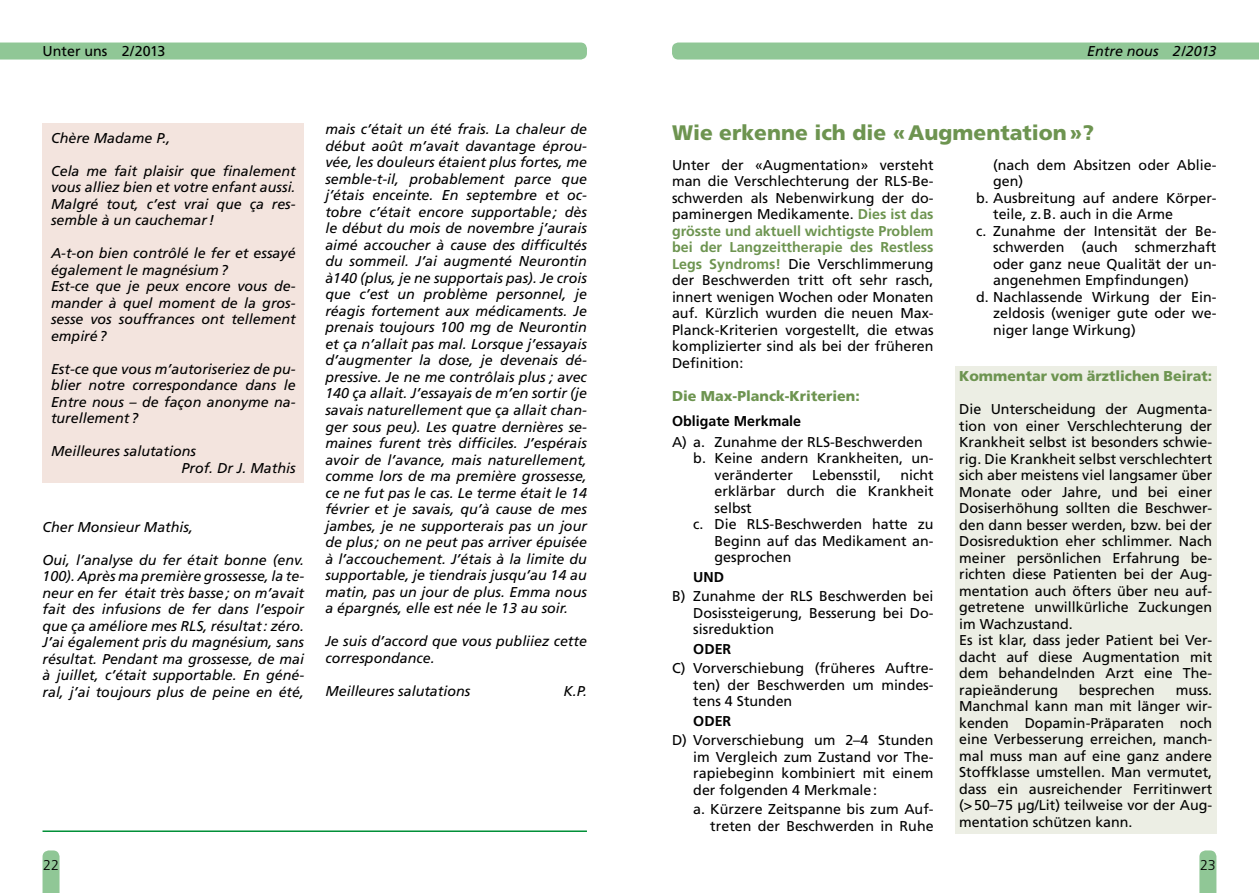
<style>
.page{position:relative;width:1259px;height:893px;background:#fff}
.page>*{position:absolute;margin:0;border:0;box-sizing:border-box;transform-origin:0 0}
.t1{font:900 21px "Frutiger";color:#6d9450}
.t2{font:14.25px/16.5px "Frutiger";color:#000;text-align:justify}
.t3{font:italic 14.25px/16.5px "Frutiger";color:#000;text-align:justify}
.t4{font:900 14.25px "Frutiger";color:#6d9450}
.t5{font:700 14.25px "Frutiger";color:#000}
.t6{font:300 14.25px "Frutiger";color:#000}
.s1{font-weight:700;color:#6d9450}
</style>
<div class="page">
<div style="left:0;top:43px;width:587px;height:17px;background:#90c796"></div>
<svg style="left:43px;top:850px;width:17px;height:43px"></svg>
<div style="left:672px;top:43px;width:587px;height:17px;background:#90c796"></div>
<svg style="left:1199px;top:850px;width:17px;height:43px"></svg>
<div style="left:43px;top:123px;width:261px;height:360px;background:#f3e4de"></div>
<hr style="left:43px;top:830px;width:544px;height:2px;background:#009037">
<div style="left:955px;top:366px;width:261px;height:467px;background:#eceee4"></div>
<p class="t2" style="left:43px;top:43px;width:124px">Unter uns 2/2013</p>
<p class="t3" style="left:51px;top:130px;width:121px">Chère Madame P.,</p>
<p class="t3" style="left:51px;top:163px;width:246px">Cela me fait plaisir que finalement vous alliez bien et votre enfant aussi.<br>Malgré tout, c’est vrai que ça res&shy;semble à un cauchemar!</p>
<p class="t3" style="left:51px;top:245px;width:246px;text-align:left">A-t-on bien contrôlé le fer et essayé également le magnésium?<br>Est-ce que je peux encore vous de&shy;mander à quel moment de la gros&shy;sesse vos souffrances ont tellement empiré?</p>
<p class="t3" style="left:51px;top:361px;width:246px">Est-ce que vous m’autoriseriez de pu&shy;blier notre correspondance dans le Entre nous – de façon anonyme na&shy;turellement?</p>
<p class="t3" style="left:181px;top:443px;width:116px;text-indent:-130px">Meilleures salutations<br>Prof. Dr J. Mathis</p>
<p class="t3" style="left:43px;top:518px;width:152px">Cher Monsieur Mathis,</p>
<p class="t3" style="left:43px;top:551px;width:263px">Oui, l’analyse du fer était bonne (env.<br>100). Après ma première grossesse, la te&shy;neur en fer était très basse; on m’avait fait des infusions de fer dans l’espoir que ça améliore mes RLS, résultat: zéro.<br>J’ai également pris du magnésium, sans résultat. Pendant ma grossesse, de mai à juillet, c’était supportable. En géné&shy;ral, j’ai toujours plus de peine en été,</p>
<p class="t3" style="left:325px;top:121px;width:263px">mais c’était un été frais. La chaleur de début août m’avait davantage éprou&shy;vée, les douleurs étaient plus fortes, me semble-t-il, probablement parce que j’étais enceinte. En septembre et oc&shy;tobre c’était encore supportable; dès le début du mois de novembre j’aurais aimé accoucher à cause des difficultés du sommeil. J’ai augmenté Neurontin à140 (plus, je ne supportais pas). Je crois que c’est un problème personnel, je réagis fortement aux médicaments. Je prenais toujours 100 mg de Neurontin et ça n’allait pas mal. Lorsque j’essayais d’augmenter la dose, je devenais dé&shy;pressive. Je ne me contrôlais plus ; avec 140 ça allait. J’essayais de m’en sortir (je savais naturellement que ça allait chan&shy;ger sous peu). Les quatre dernières se&shy;maines furent très difficiles. J’espérais avoir de l’avance, mais naturellement, comme lors de ma première grossesse, ce ne fut pas le cas. Le terme était le 14 février et je savais, qu’à cause de mes jambes, je ne supporterais pas un jour de plus; on ne peut pas arriver épuisée à l’accouchement. J’étais à la limite du supportable, je tiendrais jusqu’au 14 au matin, pas un jour de plus. Emma nous a épargnés, elle est née le 13 au soir.</p>
<p class="t3" style="left:325px;top:633px;width:263px">Je suis d’accord que vous publiiez cette correspondance.</p>
<p class="t3" style="left:325px;top:682px;width:146px">Meilleures salutations</p>
<p class="t3" style="left:563px;top:682px;width:25px">K.P.</p>
<p class="t6" style="left:43px;top:857px;width:17px">22</p>
<p class="t3" style="left:1087px;top:43px;width:131px">Entre nous 2/2013</p>
<h1 class="t1" style="left:672px;top:120px;width:423px">Wie erkenne ich die «Augmentation»?</h1>
<p class="t2" style="left:672px;top:156px;width:263px">Unter der «Augmentation» versteht man die Verschlechterung der RLS-Be&shy;schwerden als Nebenwirkung der do&shy;paminergen Medikamente. <span class="s1">Dies ist das grösste und aktuell wichtigste Problem bei der Langzeittherapie des Restless Legs Syndroms!</span> Die Verschlimmerung der Beschwerden tritt oft sehr rasch, innert wenigen Wochen oder Monaten auf. Kürzlich wurden die neuen Max-Planck-Kriterien vorgestellt, die etwas komplizierter sind als bei der früheren Definition:</p>
<p class="t4" style="left:672px;top:387px;width:189px">Die Max-Planck-Kriterien:</p>
<p class="t5" style="left:672px;top:413px;width:131px">Obligate Merkmale</p>
<p class="t2" style="left:672px;top:433px;width:252px">A) a. Zunahme der RLS-Beschwerden</p>
<p class="t2" style="left:693px;top:450px;width:242px">b. Keine andern Krankheiten, un-</p>
<p class="t2" style="left:714px;top:466px;width:80px">veränderter</p>
<p class="t2" style="left:812px;top:466px;width:70px">Lebensstil,</p>
<p class="t2" style="left:900px;top:466px;width:35px">nicht</p>
<p class="t2" style="left:714px;top:483px;width:220px">erklärbar durch die Krankheit</p>
<p class="t2" style="left:714px;top:499px;width:39px">selbst</p>
<p class="t2" style="left:693px;top:516px;width:242px">c. Die RLS-Beschwerden hatte zu</p>
<p class="t2" style="left:714px;top:532px;width:220px">Beginn auf das Medikament an-</p>
<p class="t2" style="left:714px;top:549px;width:78px">gesprochen</p>
<p class="t5" style="left:693px;top:568px;width:32px">UND</p>
<p class="t2" style="left:693px;top:588px;width:242px;text-indent:-21px">B) Zunahme der RLS Beschwerden bei Dosissteigerung, Besserung bei Do&shy;sisreduktion</p>
<p class="t5" style="left:693px;top:640px;width:40px">ODER</p>
<p class="t2" style="left:693px;top:660px;width:242px;text-indent:-21px">C) Vorverschiebung (früheres Auftre&shy;ten) der Beschwerden um mindes&shy;tens 4 Stunden</p>
<p class="t5" style="left:693px;top:712px;width:40px">ODER</p>
<p class="t2" style="left:693px;top:732px;width:242px;text-indent:-21px">D) Vorverschiebung um 2–4 Stunden im Vergleich zum Zustand vor The&shy;rapiebeginn kombiniert mit einem der folgenden 4 Merkmale:</p>
<p class="t2" style="left:693px;top:801px;width:242px;text-align:right">a. Kürzere Zeitspanne bis zum Auf&shy;treten der Beschwerden in Ruhe</p>
<p class="t2" style="left:993px;top:157px;width:225px">(nach dem Absitzen oder Ablie-</p>
<p class="t2" style="left:993px;top:173px;width:32px">gen)</p>
<p class="t2" style="left:976px;top:190px;width:242px">b. Ausbreitung auf andere Körper-</p>
<p class="t2" style="left:993px;top:206px;width:181px">teile, z.B. auch in die Arme</p>
<p class="t2" style="left:976px;top:223px;width:242px">c. Zunahme der Intensität der Be-</p>
<p class="t2" style="left:993px;top:239px;width:225px">schwerden (auch schmerzhaft</p>
<p class="t2" style="left:993px;top:256px;width:225px">oder ganz neue Qualität der un-</p>
<p class="t2" style="left:993px;top:272px;width:197px">angenehmen Empfindungen)</p>
<p class="t2" style="left:976px;top:289px;width:242px">d. Nachlassende Wirkung der Ein-</p>
<p class="t2" style="left:993px;top:305px;width:225px">zeldosis (weniger gute oder we-</p>
<p class="t2" style="left:993px;top:322px;width:144px">niger lange Wirkung)</p>
<p class="t4" style="left:959px;top:367px;width:255px">Kommentar vom ärztlichen Beirat:</p>
<p class="t2" style="left:959px;top:401px;width:255px;text-align:left">Die Unterscheidung der Augmenta&shy;tion von einer Verschlechterung der Krankheit selbst ist besonders schwie&shy;rig. Die Krankheit selbst verschlechtert sich aber meistens viel langsamer über Monate oder Jahre, und bei einer Dosiserhöhung sollten die Beschwer&shy;den dann besser werden, bzw. bei der Dosisreduktion eher schlimmer. Nach meiner persönlichen Erfahrung be&shy;richten diese Patienten bei der Aug&shy;mentation auch öfters über neu auf&shy;getretene unwillkürliche Zuckungen im Wachzustand.<br>Es ist klar, dass jeder Patient bei Ver&shy;dacht auf diese Augmentation mit dem behandelnden Arzt eine The&shy;rapieänderung</p>
<p class="t2" style="left:1079px;top:681px;width:78px">besprechen</p>
<p class="t2" style="left:959px;top:681px;width:255px;text-indent:217px">muss.<br>Manchmal kann man mit länger wir&shy;kenden Dopamin-Präparaten noch eine Verbesserung erreichen, manch&shy;mal muss man auf eine ganz andere Stoffklasse umstellen. Man vermutet, dass ein ausreichender Ferritinwert (&gt;50–75 µg/Lit) teilweise vor der Aug&shy;mentation schützen kann.</p>
<p class="t6" style="left:1200px;top:857px;width:17px">23</p>
</div>
